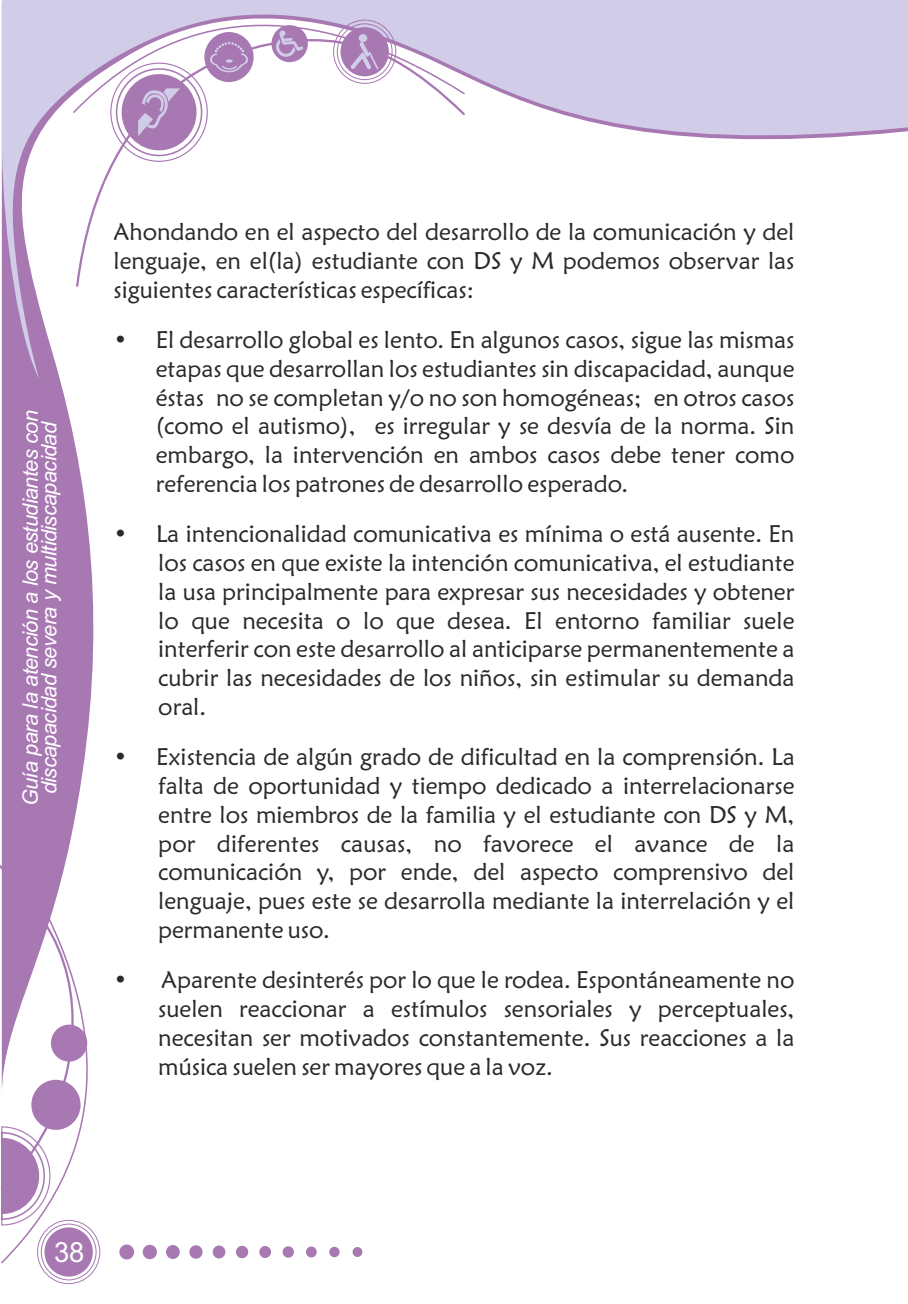
<style>
.page{position:relative;width:908px;height:1304px;background:#fff}
.page>*{position:absolute;margin:0;border:0;box-sizing:border-box;transform-origin:0 0}
.t1{font:27.8px "Arial";color:#fff}
.t2{font:24px/28.8px "Maiandra GD";color:#2b2929;text-align:justify}
.t3{font:italic 21.2px/18.8px "Arial";letter-spacing:-.025em;color:#fff;text-align:center}
</style>
<div class="page">
<svg style="left:2px;top:379px;width:92px;height:484px;background:#b288bc"></svg>
<svg style="left:2px;top:0;width:905px;height:379px"></svg>
<svg style="left:1px;top:1226px;width:119px;height:39px"></svg>
<svg style="left:0;top:863px;width:88px;height:363px"></svg>
<svg style="left:75px;top:20px;width:392px;height:268px"></svg>
<svg style="left:72px;top:0;width:394px;height:136px"></svg>
<div style="left:41px;top:1224px;width:55px;height:56px;border:1px solid #a878b3;border-radius:50%"></div>
<div style="left:44px;top:1227px;width:49px;height:50px;background:#a878b3;border-radius:50%"></div>
<div style="left:37px;top:1220px;width:63px;height:64px;border:1px solid #a878b3;border-radius:50%"></div>
<div style="left:119px;top:1244px;width:15px;height:15px;background:#a878b3;border-radius:50%"></div>
<div style="left:143px;top:1245px;width:14px;height:14px;background:#a878b3;border-radius:50%"></div>
<div style="left:166px;top:1245px;width:14px;height:14px;background:#a878b3;border-radius:50%"></div>
<div style="left:189px;top:1245px;width:13px;height:14px;background:#a878b3;border-radius:50%"></div>
<div style="left:212px;top:1245px;width:13px;height:13px;background:#a878b3;border-radius:50%"></div>
<div style="left:236px;top:1246px;width:12px;height:12px;background:#a878b3;border-radius:50%"></div>
<div style="left:259px;top:1246px;width:12px;height:12px;background:#a878b3;border-radius:50%"></div>
<div style="left:282px;top:1246px;width:12px;height:12px;background:#a878b3;border-radius:50%"></div>
<div style="left:306px;top:1246px;width:10px;height:11px;background:#a878b3;border-radius:50%"></div>
<div style="left:329px;top:1247px;width:10px;height:10px;background:#a878b3;border-radius:50%"></div>
<div style="left:352px;top:1247px;width:10px;height:10px;background:#a878b3;border-radius:50%"></div>
<p class="t3" style="left:23px;top:806px;width:398px;rotate:-90deg">Guía para la atención a los estudiantes con discapacidad severa y multidiscapacidad</p>
<p class="t2" style="left:113px;top:220px;width:682px">Ahondando en el aspecto del desarrollo de la comunicación y del lenguaje, en el(la) estudiante con DS y M podemos observar las siguientes características específicas:</p>
<p class="t2" style="left:156px;top:327px;width:640px;text-indent:-42px">• El desarrollo global es lento. En algunos casos, sigue las mismas etapas que desarrollan los estudiantes sin discapacidad, aunque éstas no se completan y/o no son homogéneas; en otros casos (como el autismo), es irregular y se desvía de la norma. Sin embargo, la intervención en ambos casos debe tener como referencia los patrones de desarrollo esperado.</p>
<p class="t2" style="left:158px;top:522px;width:637px;text-indent:-45px">• La intencionalidad comunicativa es mínima o está ausente. En los casos en que existe la intención comunicativa, el estudiante la usa principalmente para expresar sus necesidades y obtener lo que necesita o lo que desea. El entorno familiar suele interferir con este desarrollo al anticiparse permanentemente a cubrir las necesidades de los niños, sin estimular su demanda oral.</p>
<p class="t2" style="left:158px;top:745px;width:637px;text-indent:-45px">• Existencia de algún grado de dificultad en la comprensión. La falta de oportunidad y tiempo dedicado a interrelacionarse entre los miembros de la familia y el estudiante con DS y M, por diferentes causas, no favorece el avance de la comunicación y, por ende, del aspecto comprensivo del lenguaje, pues este se desarrolla mediante la interrelación y el permanente uso.</p>
<p class="t2" style="left:158px;top:968px;width:637px;text-indent:-45px">• Aparente desinterés por lo que le rodea. Espontáneamente no suelen reaccionar a estímulos sensoriales y perceptuales, necesitan ser motivados constantemente. Sus reacciones a la música suelen ser mayores que a la voz.</p>
<p class="t1" style="left:54px;top:1242px;width:32px">38</p>
</div>
